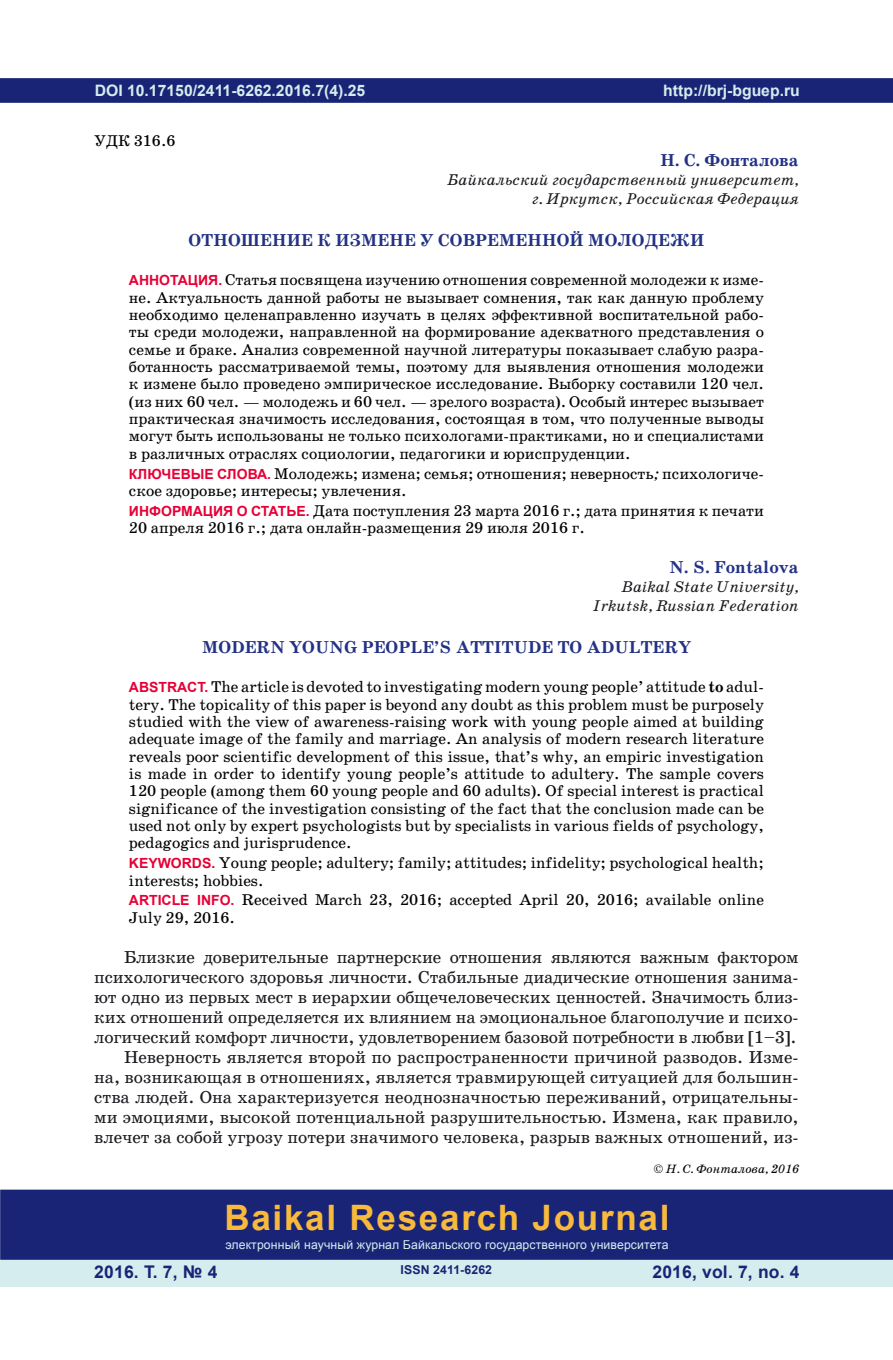
<style>
.page{position:relative;width:893px;height:1360px;background:#fff}
.page>*{position:absolute;margin:0;border:0;box-sizing:border-box;transform-origin:0 0}
.t1{font:700 35px "Arial";letter-spacing:.05em;color:#f8ba3c}
.t2{font:17.5px/20.1px "School Book C";letter-spacing:-.01em;color:#1b1c20;text-align:right}
.t3{font:700 17.5px "School Book C";letter-spacing:.01em;color:#243285}
.t4{font:700 17.5px "Arial";letter-spacing:.01em;color:#1a2476}
.t5{font:15.75px/17.3px "School Book C";color:#020202}
.t6{font:italic 15.75px/18.9px "School Book C";color:#1b1c20;text-align:right}
.t7{font:700 15.75px "Arial";color:#d5edee}
.t8{font:12.25px "Arial";letter-spacing:.01em;color:#d5edee}
.t9{font:italic 12.25px "School Book C";color:#020202}
.t10{font:700 12.25px "Arial";letter-spacing:.01em;color:#1a2476}
.s1{font-family:"Arial";font-weight:700;font-size:14px;color:#e60036}
.s2{font-style:italic}
.s3{font-weight:700}
</style>
<div class="page">
<div style="left:0;top:78px;width:893px;height:25px;background:#1a2476;border:2px solid #1a2476"></div>
<div style="left:0;top:1258px;width:893px;height:28px;background:#d5edee"></div>
<div style="left:0;top:1189px;width:893px;height:70px;background:#1a2476;border:2px solid #1a2476"></div>
<p class="t7" style="left:95px;top:79px;width:272px">DOI 10.17150/2411-6262.2016.7(4).25</p>
<p class="t5" style="left:94px;top:132px;width:83px">УДК 316.6</p>
<p class="t7" style="left:663px;top:79px;width:138px">http://brj-bguep.ru</p>
<p class="t3" style="left:660px;top:151px;width:140px">Н. С. Фонталова</p>
<p class="t6" style="left:447px;top:170px;width:353px">Байкальский государственный университет, г. Иркутск, Российская Федерация</p>
<p class="t3" style="left:189px;top:230px;width:517px">ОТНОШЕНИЕ К ИЗМЕНЕ У СОВРЕМЕННОЙ МОЛОДЕЖИ</p>
<p class="t5" style="left:129px;top:272px;width:636px;text-align:justify"><span class="s1">АННОТАЦИЯ.</span> Статья посвящена изучению отношения современной молодежи к изме&shy;не. Актуальность данной работы не вызывает сомнения, так как данную проблему необходимо целенаправленно изучать в целях эффективной воспитательной рабо&shy;ты среди молодежи, направленной на формирование адекватного представления о семье и браке. Анализ современной научной литературы показывает слабую разра&shy;ботанность рассматриваемой темы, поэтому для выявления отношения молодежи к измене было проведено эмпирическое исследование. Выборку составили 120 чел. (из них 60 чел. — молодежь и 60 чел. — зрелого возраста). Особый интерес вызывает практическая значимость исследования, состоящая в том, что полученные выводы могут быть использованы не только психологами-практиками, но и специалистами в различных отраслях социологии, педагогики и юриспруденции.</p>
<p class="t5" style="left:129px;top:465px;width:636px"><span class="s1">КЛЮЧЕВЫЕ СЛОВА.</span> Молодежь; измена; семья; отношения; неверность<span class="s2">;</span> психологиче&shy;ское здоровье; интересы; увлечения.</p>
<p class="t5" style="left:129px;top:502px;width:636px"><span class="s1">ИНФОРМАЦИЯ О СТАТЬЕ.</span> Дата поступления 23 марта 2016 г.; дата принятия к печати<br>20 апреля 2016 г.; дата онлайн-размещения 29 июля 2016 г.</p>
<p class="t3" style="left:669px;top:557px;width:131px">N. S. Fontalova</p>
<p class="t6" style="left:593px;top:577px;width:207px">Baikal State University,<br>Irkutsk, Russian Federation</p>
<p class="t3" style="left:202px;top:636px;width:490px">MODERN YOUNG PEOPLE’S ATTITUDE TO ADULTERY</p>
<p class="t5" style="left:129px;top:678px;width:636px;text-align:justify"><span class="s1">ABSTRACT.</span> The article is devoted to investigating modern young people’ attitude <span class="s3">to</span> adul&shy;tery. The topicality of this paper is beyond any doubt as this problem must be purposely studied with the view of awareness-raising work with young people aimed at building adequate image of the family and marriage. An analysis of modern research literature reveals poor scientific development of this issue, that’s why, an empiric investigation is made in order to identify young people’s attitude to adultery. The sample covers 120 people (among them 60 young people and 60 adults). Of special interest is practical significance of the investigation consisting of the fact that the conclusion made can be used not only by expert psychologists but by specialists in various fields of psychology, pedagogics and jurisprudence.</p>
<p class="t5" style="left:129px;top:854px;width:636px"><span class="s1">KEYWORDS.</span> Young people; adultery; family; attitudes; infidelity; psychological health; interests; hobbies.</p>
<p class="t5" style="left:129px;top:891px;width:636px"><span class="s1">ARTICLE INFO.</span> Received March 23, 2016; accepted April 20, 2016; available online<br>July 29, 2016.</p>
<p class="t2" style="left:94px;top:947px;width:706px">Близкие доверительные партнерские отношения являются важным фактором психологического здоровья личности. Стабильные диадические отношения занима&shy;ют одно из первых мест в иерархии общечеловеческих ценностей. Значимость близ&shy;ких отношений определяется их влиянием на эмоциональное благополучие и психо&shy;логический комфорт личности, удовлетворением базовой потребности в любви [1–3].<br>Неверность является второй по распространенности причиной разводов. Изме&shy;на, возникающая в отношениях, является травмирующей ситуацией для большин&shy;ства людей. Она характеризуется неоднозначностью переживаний, отрицательны&shy;ми эмоциями, высокой потенциальной разрушительностью. Измена, как правило, влечет за собой угрозу потери значимого человека, разрыв важных отношений, из-</p>
<p class="t9" style="left:654px;top:1161px;width:147px">© Н. С. Фонталова, 2016</p>
<h1 class="t1" style="left:224px;top:1193px;width:447px">Baikal Research Journal</h1>
<p class="t8" style="left:225px;top:1236px;width:445px">электронный научный журнал Байкальского государственного университета</p>
<p class="t4" style="left:94px;top:1259px;width:125px">2016. Т. 7, № 4</p>
<p class="t4" style="left:652px;top:1259px;width:149px">2016, vol. 7, no. 4</p>
<p class="t10" style="left:401px;top:1261px;width:93px">ISSN 2411-6262</p>
</div>
